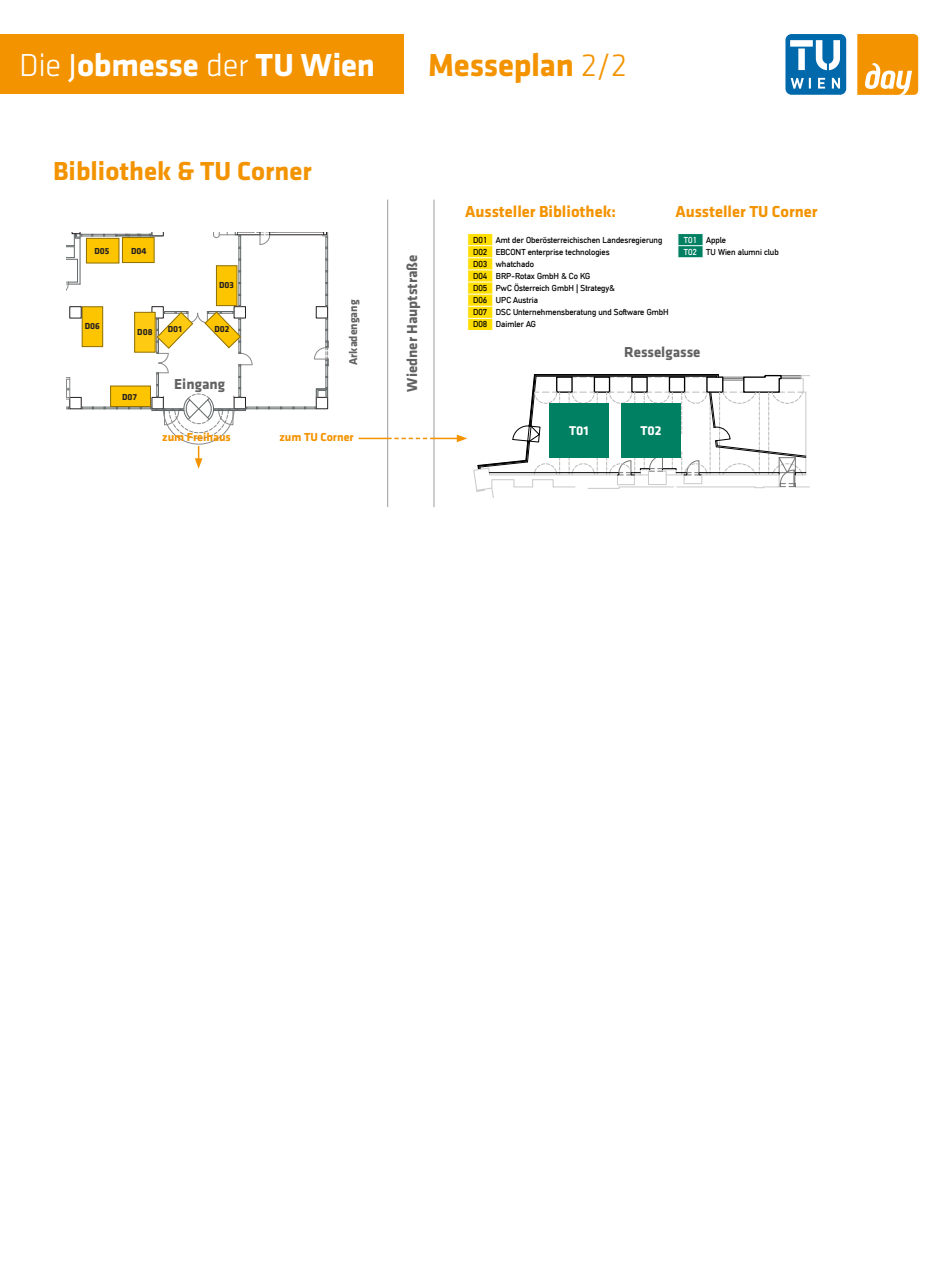
<style>
.page{position:relative;width:949px;height:1263px;background:#fff}
.page>*{position:absolute;margin:0;border:0;box-sizing:border-box;transform-origin:0 0}
.t1{font:700 33px "Klavika";letter-spacing:-.01em;color:#fff}
.t2{font:700 33px "Klavika";letter-spacing:-.01em;color:#f39300}
.t3{font:700 27px "Klavika";color:#f39300}
.t4{font:700 16.5px "Klavika";color:#f39300}
.t5{font:700 15px "Klavika";color:#626262}
.t6{font:700 13.2px "Klavika";color:#fff}
.t7{font:700 12px "Klavika";color:#f39300}
.t8{font:700 11.7px "Klavika";color:#626262}
.t9{font:700 11.7px "Arial";color:#252022}
.t10{font:700 9.15px "Klavika";color:#252022}
.t11{font:9px/12.1px "TU Headline";color:#000}
.s1{font-weight:300}
.s2{font-weight:400}
.s3{color:#fff}
</style>
<div class="page">
<svg style="left:467px;top:233px;width:26px;height:98px;background:#ffe227"></svg>
<hr style="left:492px;top:330px;width:194px;height:1px;background:#fff">
<svg style="left:677px;top:234px;width:26px;height:24px"></svg>
<hr style="left:702px;top:257px;width:194px;height:1px;background:#fff">
<svg style="left:473px;top:374px;width:336px;height:124px"></svg>
<div style="left:548px;top:403px;width:60px;height:54px;background:#008062"></div>
<div style="left:620px;top:403px;width:60px;height:54px;background:#008062"></div>
<hr style="left:387px;top:200px;width:1px;height:307px;background:#9b9c9c">
<hr style="left:433px;top:200px;width:1px;height:307px;background:#9b9c9c">
<svg style="left:67px;top:232px;width:262px;height:237px"></svg>
<svg style="left:358px;top:435px;width:109px;height:7px"></svg>
<div style="left:0;top:34px;width:403px;height:60px;background:#f39300"></div>
<svg style="left:857px;top:34px;width:60px;height:61px;background:#f4a52a"></svg>
<svg style="left:785px;top:34px;width:61px;height:61px"></svg>
<h1 class="t1" style="left:19px;top:41px;width:357px"><span class="s1">Die</span> <span class="s2">J</span>obmesse <span class="s1">der</span> TU Wien</h1>
<h1 class="t2" style="left:428px;top:42px;width:200px">Messeplan <span class="s1">2/2</span></h1>
<h2 class="t3" style="left:53px;top:151px;width:260px">Bibliothek &amp; TU Corner</h2>
<p class="t10" style="left:94px;top:244px;width:16px">D05</p>
<p class="t10" style="left:131px;top:244px;width:17px">D04</p>
<p class="t10" style="left:219px;top:279px;width:16px">D03</p>
<p class="t10" style="left:85px;top:319px;width:17px">D06</p>
<p class="t10" style="left:137px;top:325px;width:17px">D08</p>
<p class="t10" style="left:214px;top:322px;width:17px">D02</p>
<p class="t10" style="left:168px;top:323px;width:15px">D01</p>
<p class="t9" style="left:121px;top:389px;width:21px">D11</p>
<p class="t10" style="left:122px;top:390px;width:16px">D07</p>
<h3 class="t5" style="left:174px;top:373px;width:52px">Eingang</h3>
<p class="t8" style="left:344px;top:365px;width:67px;rotate:-90deg">Arkadengang</p>
<h3 class="t7" style="left:162px;top:429px;width:70px">zum Freihaus</h3>
<h3 class="t7" style="left:279px;top:429px;width:76px">zum TU Corner</h3>
<h3 class="t5" style="left:401px;top:392px;width:139px;rotate:-90deg">Wiedner Hauptstraße</h3>
<h3 class="t4" style="left:465px;top:200px;width:152px">Aussteller Bibliothek:</h3>
<h3 class="t4" style="left:675px;top:200px;width:144px">Aussteller TU Corner</h3>
<p class="t11" style="left:473px;top:234px;width:197px">D01 Amt der Oberösterreichischen Landesregierung<br>D02 EBCONT enterprise technologies<br>D03 whatchado<br>D04 BRP-Rotax GmbH &amp; Co KG<br>D05 PwC Österreich GmbH | Strategy&amp;<br>D06 UPC Austria<br>D07 DSC Unternehmensberatung und Software GmbH<br>D08 Daimler AG</p>
<p class="t11" style="left:683px;top:234px;width:96px"><span class="s3">T01</span> Apple<br><span class="s3">T02</span> TU Wien alumni club</p>
<h3 class="t5" style="left:624px;top:341px;width:78px">Resselgasse</h3>
<h3 class="t6" style="left:569px;top:421px;width:21px">T01</h3>
<h3 class="t6" style="left:640px;top:421px;width:22px">T02</h3>
</div>
